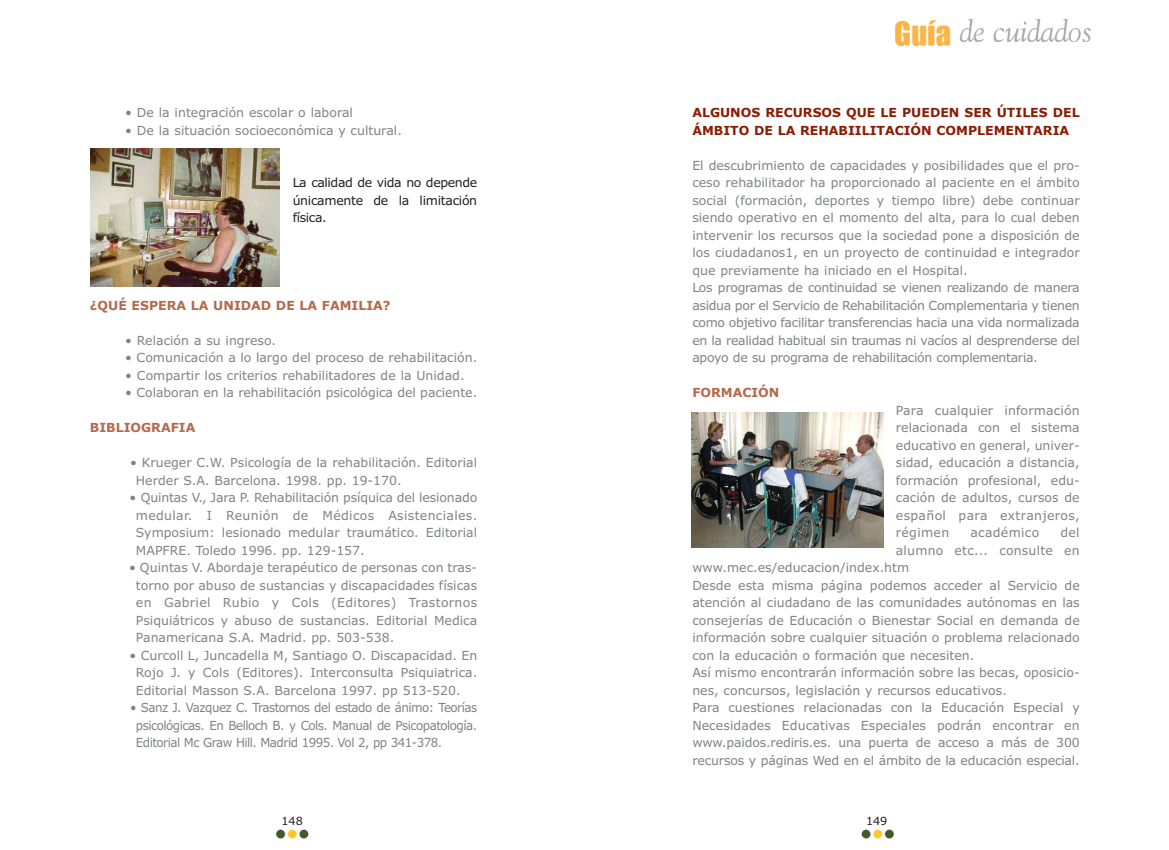
<style>
.page{position:relative;width:1169px;height:850px;background:#fff}
.page>*{position:absolute;margin:0;border:0;box-sizing:border-box;transform-origin:0 0}
.t1{font:12.5px/17.5px "Verdana";color:#808285;text-align:justify}
.t2{font:12.5px/17.5px "Verdana";color:#808285;text-align:justify;scale:.95 1}
.t3{font:700 12.5px/17.5px "Verdana";color:#8a1d03}
.t4{font:12.5px/17.5px "Verdana";letter-spacing:-.03em;color:#231f20;text-align:justify}
.t5{font:700 12.5px "Verdana";color:#b5694d}
.t6{font:12.5px "Verdana";letter-spacing:.025em;color:#808285}
.t7{font:11.25px "Verdana";color:#231f20}
</style>
<div class="page">
<img style="left:692px;top:413px;width:191px;height:135px">
<img style="left:91px;top:148px;width:189px;height:139px">
<p class="t1" style="left:125px;top:105px;width:229px">• De la integración escolar o laboral</p>
<p class="t1" style="left:125px;top:122px;width:278px">• De la situación socioeconómica y cultural.</p>
<p class="t4" style="left:293px;top:175px;width:186px">La calidad de vida no depende únicamente de la limitación física.</p>
<p class="t5" style="left:90px;top:300px;width:302px">¿QUÉ ESPERA LA UNIDAD DE LA FAMILIA?</p>
<p class="t1" style="left:125px;top:332px;width:152px">• Relación a su ingreso.</p>
<p class="t1" style="left:125px;top:350px;width:353px">• Comunicación a lo largo del proceso de rehabilitación.</p>
<p class="t1" style="left:125px;top:367px;width:341px">• Compartir los criterios rehabilitadores de la Unidad.</p>
<p class="t1" style="left:125px;top:385px;width:353px">• Colaboran en la rehabilitación psicológica del paciente.</p>
<p class="t5" style="left:90px;top:423px;width:107px">BIBLIOGRAFIA</p>
<p class="t1" style="left:136px;top:455px;width:343px;text-indent:-6px">• Krueger C.W. Psicología de la rehabilitación. Editorial<br>Herder S.A. Barcelona. 1998. pp. 19-170.</p>
<p class="t1" style="left:136px;top:490px;width:343px;text-indent:-6px">• Quintas V., Jara P. Rehabilitación psíquica del lesionado medular. I Reunión de Médicos Asistenciales.<br>Symposium: lesionado medular traumático. Editorial MAPFRE. Toledo 1996. pp. 129-157.</p>
<p class="t1" style="left:136px;top:560px;width:343px;text-indent:-7px">• Quintas V. Abordaje terapéutico de personas con tras&shy;torno por abuso de sustancias y discapacidades físicas en Gabriel Rubio y Cols (Editores) Trastornos Psiquiátricos y abuso de sustancias. Editorial Medica Panamericana S.A. Madrid. pp. 503-538.</p>
<p class="t1" style="left:136px;top:647px;width:343px;text-indent:-6px">• Curcoll L, Juncadella M, Santiago O. Discapacidad. En Rojo J. y Cols (Editores). Interconsulta Psiquiatrica.<br>Editorial Masson S.A. Barcelona 1997. pp 513-520.</p>
<p class="t2" style="left:136px;top:700px;width:361px;text-indent:-6px">• Sanz J. Vazquez C. Trastornos del estado de ánimo: Teorías psicológicas. En Belloch B. y Cols. Manual de Psicopatología.<br>Editorial Mc Graw Hill. Madrid 1995. Vol 2, pp 341-378.</p>
<p class="t3" style="left:692px;top:105px;width:389px">ALGUNOS RECURSOS QUE LE PUEDEN SER ÚTILES DEL<br>ÁMBITO DE LA REHABIILITACIÓN COMPLEMENTARIA</p>
<p class="t1" style="left:692px;top:157px;width:389px;text-align:left">El descubrimiento de capacidades y posibilidades que el pro&shy;ceso rehabilitador ha proporcionado al paciente en el ámbito social (formación, deportes y tiempo libre) debe continuar siendo operativo en el momento del alta, para lo cual deben intervenir los recursos que la sociedad pone a disposición de los ciudadanos1, en un proyecto de continuidad e integrador que previamente ha iniciado en el Hospital.<br>Los programas de continuidad se vienen realizando de manera asidua por el Servicio de Rehabilitación Complementaria y tienen como objetivo facilitar transferencias hacia una vida normalizada en la realidad habitual sin traumas ni vacíos al desprenderse del apoyo de su programa de rehabilitación complementaria.</p>
<p class="t5" style="left:692px;top:388px;width:89px">FORMACIÓN</p>
<p class="t1" style="left:896px;top:402px;width:185px">Para cualquier información relacionada con el sistema educativo en general, univer&shy;sidad, educación a distancia, formación profesional, edu&shy;cación de adultos, cursos de español para extranjeros, régimen</p>
<p class="t6" style="left:970px;top:528px;width:71px">académico</p>
<p class="t1" style="left:1060px;top:525px;width:21px">del</p>
<p class="t1" style="left:896px;top:542px;width:185px">alumno etc... consulte en</p>
<p class="t1" style="left:692px;top:560px;width:218px">www.mec.es/educacion/index.htm</p>
<p class="t1" style="left:692px;top:577px;width:389px">Desde esta misma página podemos acceder al Servicio de</p>
<p class="t1" style="left:692px;top:595px;width:389px">atención al ciudadano de las comunidades autónomas en las</p>
<p class="t1" style="left:692px;top:612px;width:389px">consejerías de Educación o Bienestar Social en demanda de</p>
<p class="t1" style="left:692px;top:630px;width:389px">información sobre cualquier situación o problema relacionado</p>
<p class="t1" style="left:692px;top:647px;width:283px">con la educación o formación que necesiten.</p>
<p class="t1" style="left:692px;top:665px;width:389px">Así mismo encontrarán información sobre las becas, oposicio-</p>
<p class="t1" style="left:692px;top:682px;width:316px">nes, concursos, legislación y recursos educativos.</p>
<p class="t1" style="left:692px;top:700px;width:389px">Para cuestiones relacionadas con la Educación Especial y</p>
<p class="t1" style="left:692px;top:717px;width:389px">Necesidades Educativas Especiales podrán encontrar en</p>
<p class="t1" style="left:692px;top:735px;width:389px">www.paidos.rediris.es. una puerta de acceso a más de 300</p>
<p class="t1" style="left:692px;top:752px;width:389px">recursos y páginas Wed en el ámbito de la educación especial.</p>
<p class="t7" style="left:281px;top:816px;width:23px">148</p>
<p class="t7" style="left:866px;top:816px;width:23px">149</p>
</div>
